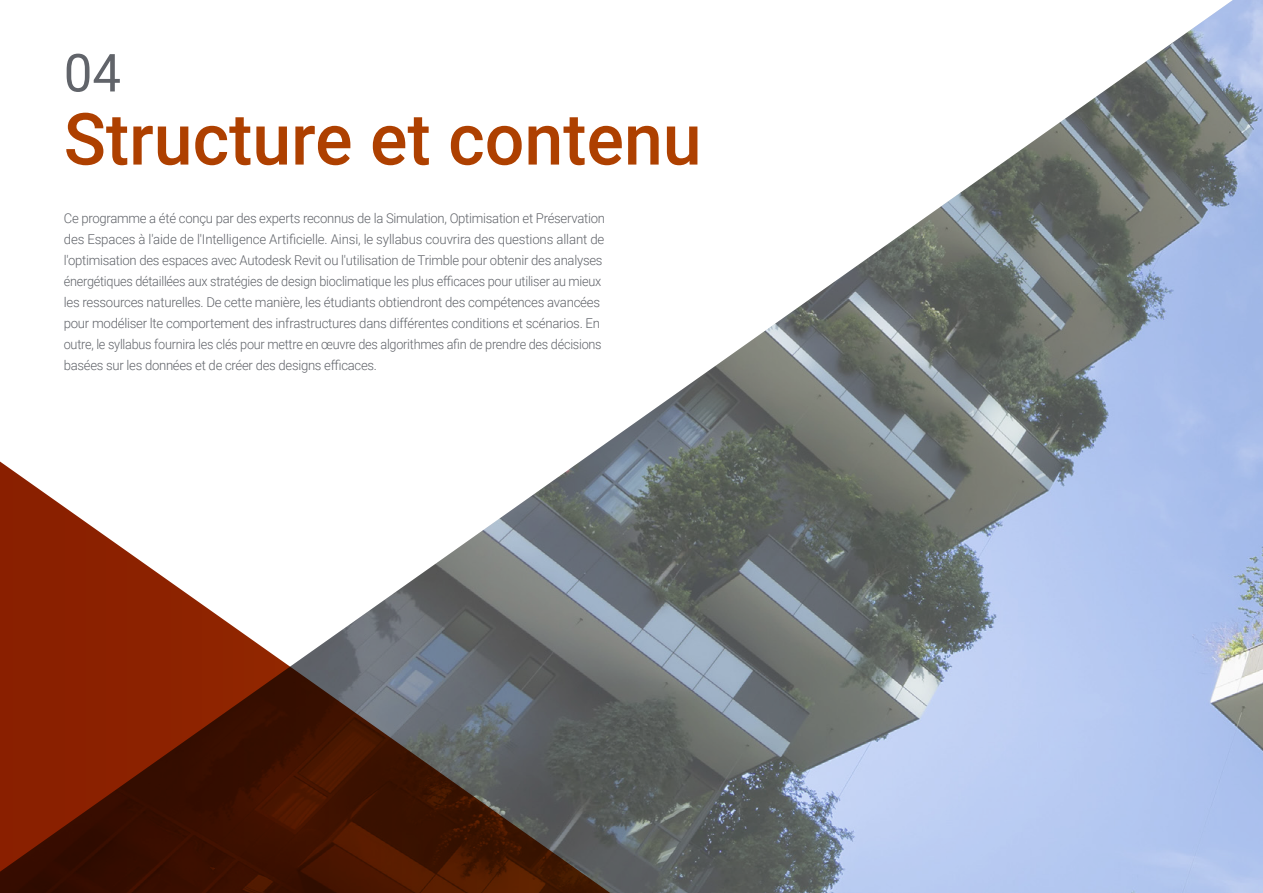
<style>
.page{position:relative;width:1263px;height:893px;background:#fff}
.page>*{position:absolute;margin:0;border:0;box-sizing:border-box;transform-origin:0 0}
.t1{font:500 72px "Roboto";color:#ae4000}
.t2{font:52.5px "Roboto";color:#61646a}
.t3{font:300 13.5px/21px "Roboto";letter-spacing:-.02em;color:#61646a}
</style>
<div class="page">
<img style="left:602px;top:0;width:661px;height:893px">
<svg style="left:0;top:446px;width:640px;height:447px"></svg>
<h2 class="t2" style="left:64px;top:36px;width:59px">04</h2>
<h1 class="t1" style="left:64px;top:89px;width:639px">Structure et contenu</h1>
<p class="t3" style="left:64px;top:207px;width:543px">Ce programme a été conçu par des experts reconnus de la Simulation, Optimisation et Préservation des Espaces à l'aide de l'Intelligence Artificielle. Ainsi, le syllabus couvrira des questions allant de l'optimisation des espaces avec Autodesk Revit ou l'utilisation de Trimble pour obtenir des analyses énergétiques détaillées aux stratégies de design bioclimatique les plus efficaces pour utiliser au mieux les ressources naturelles. De cette manière, les étudiants obtiendront des compétences avancées pour modéliser lte comportement des infrastructures dans différentes conditions et scénarios. En outre, le syllabus fournira les clés pour mettre en œuvre des algorithmes afin de prendre des décisions basées sur les données et de créer des designs efficaces.</p>
</div>
